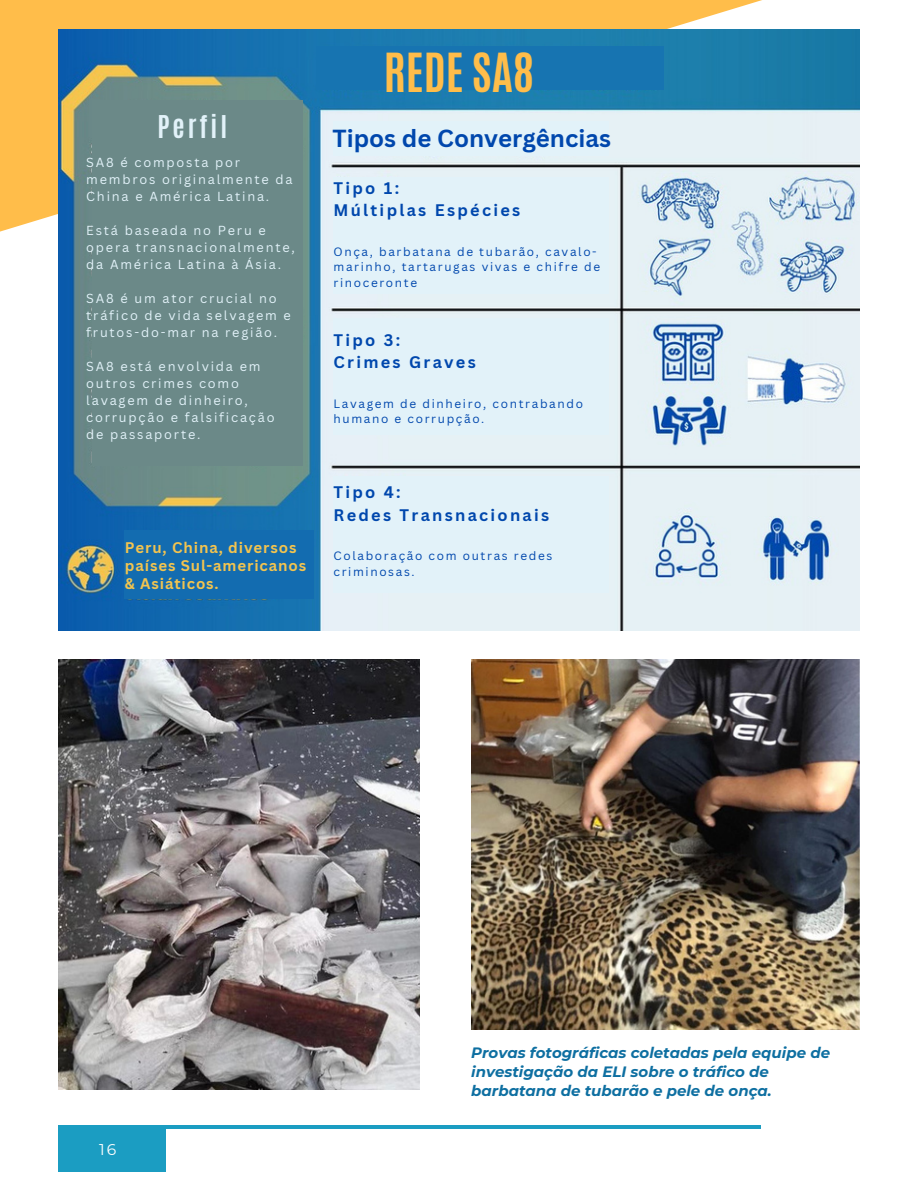
<style>
.page{position:relative;width:918px;height:1188px;background:#fff}
.page>*{position:absolute;margin:0;border:0;box-sizing:border-box;transform-origin:0 0}
.t1{font:700 45px "Antonio";color:#ffbd4a}
.t2{font:700 26.25px "Antonio";letter-spacing:.115em;color:#e2f2f9}
.t3{font:700 24px "Canva Sans";color:#0047ad}
.t4{font:700 16.35px/22.6px "Canva Sans";letter-spacing:.14em;color:#0047ad}
.t5{font:15.6px "Montserrat";color:#fff}
.t6{font:italic 700 15px/19.2px "Montserrat";color:#0e6fa1}
.t7{font:700 15px/18px "Canva Sans";letter-spacing:.06em;color:#f3c44f}
.t8{font:12.75px/17px "Canva Sans";letter-spacing:.14em;color:#e2f2f9}
.t9{font:11.85px/15.8px "Canva Sans";letter-spacing:.14em;color:#0047ad}
</style>
<div class="page">
<svg style="left:0;top:0;width:860px;height:544px;fill:#ffbd4a"></svg>
<img style="left:58px;top:30px;width:801px;height:600px">
<img style="left:58px;top:659px;width:362px;height:431px">
<img style="left:471px;top:659px;width:388px;height:370px">
<div style="left:58px;top:1120px;width:108px;height:59px;background:#1b9dc2"></div>
<svg style="left:58px;top:1120px;width:703px;height:9px"></svg>
<div style="left:316px;top:47px;width:348px;height:43px;background:#1774b1"></div>
<div style="left:334px;top:122px;width:275px;height:34px;background:#e2f2f9"></div>
<div style="left:334px;top:178px;width:275px;height:116px;background:#e2f2f9"></div>
<div style="left:334px;top:319px;width:275px;height:116px;background:#e2f2f9"></div>
<div style="left:334px;top:477px;width:275px;height:116px;background:#e2f2f9"></div>
<div style="left:92px;top:100px;width:211px;height:365px;background:#6b8988"></div>
<div style="left:125px;top:530px;width:189px;height:69px;background:#136cb0"></div>
<h2 class="t2" style="left:157px;top:108px;width:71px">Perfil</h2>
<p class="t8" style="left:86px;top:153px;width:208px">SA8 é composta por membros originalmente da<br>China e América Latina.</p>
<p class="t8" style="left:86px;top:221px;width:210px">Está baseada no Peru e opera transnacionalmente, da América Latina à Ásia.</p>
<p class="t8" style="left:86px;top:289px;width:206px">SA8 é um ator crucial no tráfico de vida selvagem e frutos-do-mar na região.</p>
<p class="t8" style="left:86px;top:357px;width:190px">SA8 está envolvida em outros crimes como lavagem de dinheiro, corrupção e falsificação de passaporte.</p>
<p class="t7" style="left:125px;top:539px;width:183px">Peru, China, diversos países Sul-americanos &amp; Asiáticos.</p>
<h1 class="t1" style="left:384px;top:40px;width:152px">REDE SA8</h1>
<h3 class="t3" style="left:333px;top:121px;width:280px">Tipos de Convergências</h3>
<p class="t4" style="left:334px;top:176px;width:188px">Tipo 1:<br>Múltiplas Espécies</p>
<p class="t9" style="left:334px;top:243px;width:268px">Onça, barbatana de tubarão, cavalo&shy;marinho, tartarugas vivas e chifre de rinoceronte</p>
<p class="t4" style="left:334px;top:328px;width:144px">Tipo 3:<br>Crimes Graves</p>
<p class="t9" style="left:334px;top:395px;width:251px">Lavagem de dinheiro, contrabando humano e corrupção.</p>
<p class="t4" style="left:334px;top:480px;width:217px">Tipo 4:<br>Redes Transnacionais</p>
<p class="t9" style="left:334px;top:548px;width:221px">Colaboração com outras redes criminosas.</p>
<p class="t5" style="left:99px;top:1140px;width:19px">16</p>
<p class="t6" style="left:471px;top:1043px;width:360px">Provas fotográficas coletadas pela equipe de investigação da ELI sobre o tráfico de barbatana de tubarão e pele de onça.</p>
</div>
